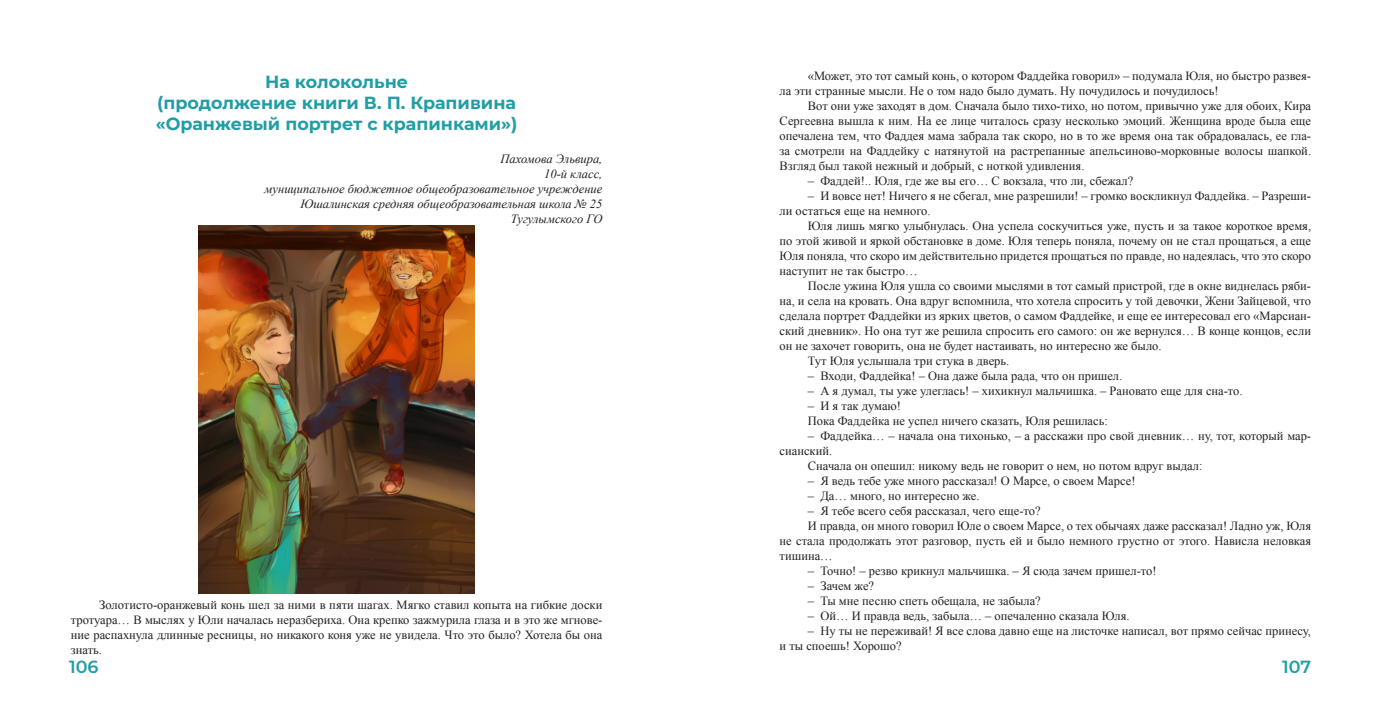
<style>
.page{position:relative;width:1382px;height:727px;background:#fff}
.page>*{position:absolute;margin:0;border:0;box-sizing:border-box;transform-origin:0 0}
.Название_работы{font:700 17.5px/21px "Montserrat";color:#209ea4;text-align:center}
.t1{font:600 17.5px "Montserrat";color:#209ea4}
.Текст{font:12.5px/15px "Times New Roman";color:#231f20;text-align:justify}
.Автор_откуда{font:italic 12.5px "Times New Roman";color:#231f20}
.Автор{font:italic 12.5px "Times New Roman";color:#231f20}
</style>
<div class="page">
<img style="left:199px;top:225px;width:276px;height:368px">
<p class="Название_работы" style="left:156px;top:70px;width:363px">На колокольне<br>(продолжение книги В. П. Крапивина «Оранжевый портрет с крапинками»)</p>
<p class="Автор" style="left:501px;top:150px;width:103px">Пахомова Эльвира,</p>
<p class="Автор_откуда" style="left:544px;top:165px;width:60px">10-й класс,</p>
<p class="Автор_откуда" style="left:265px;top:180px;width:339px">муниципальное бюджетное общеобразовательное учреждение</p>
<p class="Автор_откуда" style="left:300px;top:195px;width:303px">Юшалинская средняя общеобразовательная школа № 25</p>
<p class="Автор_откуда" style="left:511px;top:210px;width:93px">Тугулымского ГО</p>
<p class="Текст" style="left:71px;top:596px;width:533px;text-indent:28px">Золотисто-оранжевый конь шел за ними в пяти шагах. Мягко ставил копыта на гибкие доски тротуара… В мыслях у Юли началась неразбериха. Она крепко зажмурила глаза и в это же мгнове&shy;ние распахнула длинные ресницы, но никакого коня уже не увидела. Что это было? Хотела бы она знать.</p>
<p class="Текст" style="left:780px;top:67px;width:533px;text-indent:28px">«Может, это тот самый конь, о котором Фаддейка говорил» – подумала Юля, но быстро развея&shy;ла эти странные мысли. Не о том надо было думать. Ну почудилось и почудилось!</p>
<p class="Текст" style="left:780px;top:97px;width:533px;text-indent:28px">Вот они уже заходят в дом. Сначала было тихо-тихо, но потом, привычно уже для обоих, Кира Сергеевна вышла к ним. На ее лице читалось сразу несколько эмоций. Женщина вроде была еще опечалена тем, что Фаддея мама забрала так скоро, но в то же время она так обрадовалась, ее гла&shy;за смотрели на Фаддейку с натянутой на растрепанные апельсиново-морковные волосы шапкой.<br>Взгляд был такой нежный и добрый, с ноткой удивления.</p>
<p class="Текст" style="left:808px;top:172px;width:327px">– Фаддей!.. Юля, где же вы его… С вокзала, что ли, сбежал?</p>
<p class="Текст" style="left:780px;top:187px;width:533px;text-indent:28px">– И вовсе нет! Ничего я не сбегал, мне разрешили! – громко воскликнул Фаддейка. – Разреши&shy;ли остаться еще на немного.</p>
<p class="Текст" style="left:780px;top:217px;width:533px;text-indent:28px">Юля лишь мягко улыбнулась. Она успела соскучиться уже, пусть и за такое короткое время, по этой живой и яркой обстановке в доме. Юля теперь поняла, почему он не стал прощаться, а еще Юля поняла, что скоро им действительно придется прощаться по правде, но надеялась, что это скоро наступит не так быстро…</p>
<p class="Текст" style="left:780px;top:277px;width:533px;text-indent:28px">После ужина Юля ушла со своими мыслями в тот самый пристрой, где в окне виднелась ряби&shy;на, и села на кровать. Она вдруг вспомнила, что хотела спросить у той девочки, Жени Зайцевой, что сделала портрет Фаддейки из ярких цветов, о самом Фаддейке, и еще ее интересовал его «Марсиан&shy;ский дневник». Но она тут же решила спросить его самого: он же вернулся… В конце концов, если он не захочет говорить, она не будет настаивать, но интересно же было.</p>
<p class="Текст" style="left:808px;top:352px;width:203px">Тут Юля услышала три стука в дверь.</p>
<p class="Текст" style="left:808px;top:367px;width:316px">– Входи, Фаддейка! – Она даже была рада, что он пришел.</p>
<p class="Текст" style="left:808px;top:382px;width:436px">– А я думал, ты уже улеглась! – хихикнул мальчишка. – Рановато еще для сна-то.</p>
<p class="Текст" style="left:808px;top:397px;width:95px">– И я так думаю!</p>
<p class="Текст" style="left:808px;top:412px;width:301px">Пока Фаддейка не успел ничего сказать, Юля решилась:</p>
<p class="Текст" style="left:780px;top:427px;width:533px;text-indent:28px">– Фаддейка… – начала она тихонько, – а расскажи про свой дневник… ну, тот, который мар&shy;сианский.</p>
<p class="Текст" style="left:808px;top:457px;width:396px">Сначала он опешил: никому ведь не говорит о нем, но потом вдруг выдал:</p>
<p class="Текст" style="left:808px;top:472px;width:329px">– Я ведь тебе уже много рассказал! О Марсе, о своем Марсе!</p>
<p class="Текст" style="left:808px;top:487px;width:173px">– Да… много, но интересно же.</p>
<p class="Текст" style="left:808px;top:502px;width:234px">– Я тебе всего себя рассказал, чего еще-то?</p>
<p class="Текст" style="left:780px;top:517px;width:533px;text-indent:28px">И правда, он много говорил Юле о своем Марсе, о тех обычаях даже рассказал! Ладно уж, Юля не стала продолжать этот разговор, пусть ей и было немного грустно от этого. Нависла неловкая тишина…</p>
<p class="Текст" style="left:808px;top:562px;width:350px">– Точно! – резво крикнул мальчишка. – Я сюда зачем пришел-то!</p>
<p class="Текст" style="left:808px;top:577px;width:68px">– Зачем же?</p>
<p class="Текст" style="left:808px;top:592px;width:234px">– Ты мне песню спеть обещала, не забыла?</p>
<p class="Текст" style="left:808px;top:607px;width:323px">– Ой… И правда ведь, забыла… – опечаленно сказала Юля.</p>
<p class="Текст" style="left:780px;top:622px;width:533px;text-indent:28px">– Ну ты не переживай! Я все слова давно еще на листочке написал, вот прямо сейчас принесу, и ты споешь! Хорошо?</p>
<h1 class="t1" style="left:69px;top:654px;width:31px">106</h1>
<h1 class="t1" style="left:1282px;top:654px;width:30px">107</h1>
</div>
